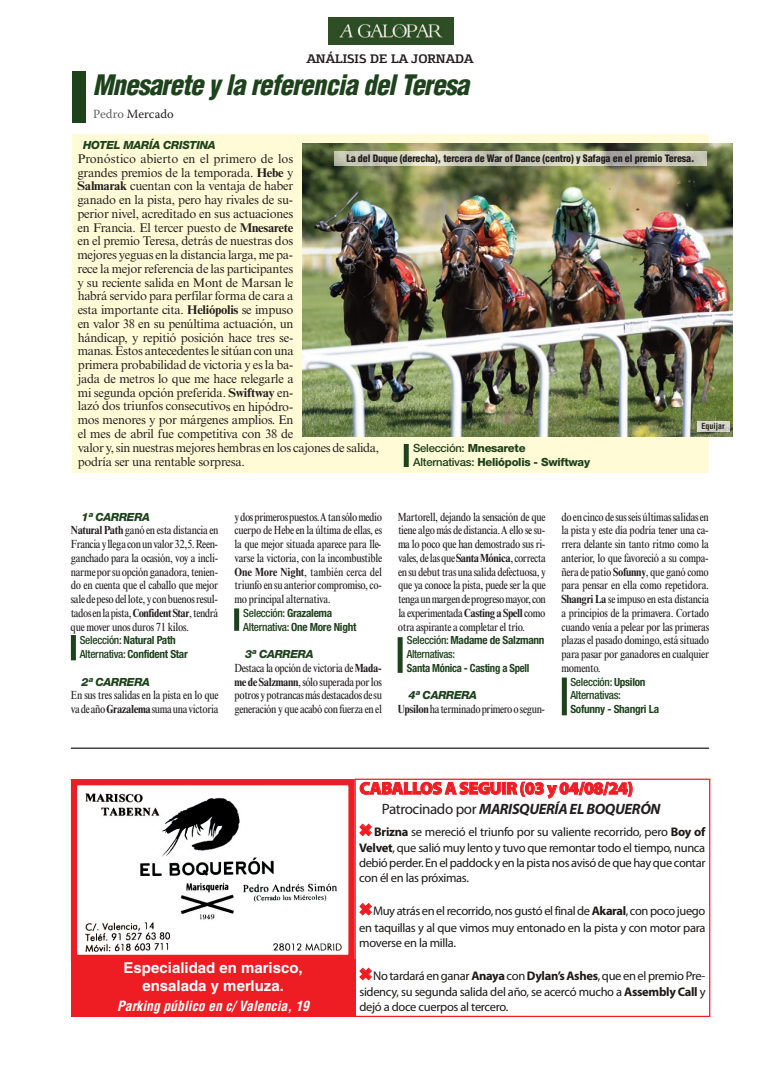
<style>
.page{position:relative;width:780px;height:1088px;background:#fff}
.page>*{position:absolute;margin:0;border:0;box-sizing:border-box;transform-origin:0 0}
.t1{font:italic 900 condensed 27.5px "Helvetica LT Std";letter-spacing:-.025em;color:#1e421c;scale:.96 1}
.t2{font:900 17.5px "Myriad Pro";letter-spacing:-.025em;color:#ee1d23}
.t3{font:700 15px/18px "Helvetica LT Std";color:#fff;text-align:center}
.t4{font:italic 700 15px "Myriad Pro";letter-spacing:-.025em;color:#231f20}
.t5{font:italic 700 condensed 13.75px "Helvetica LT Std";color:#fff}
.t6{font:12.62px/13.8px "Times New Roman MT Std";letter-spacing:-.02em;color:#231f20}
.t7{font:12.5px/16.5px "Myriad Pro";letter-spacing:-.025em;color:#1c1917}
.t8{font:700 12.5px "Bankinter Text";color:#231f20}
.t9{font:12.5px "Warnock Pro";color:#231f20}
.t10{font:condensed 11.88px/13.8px "Times New Roman MT Std";letter-spacing:-.03em;color:#231f20;text-align:justify}
.t11{font:500 condensed 11.25px/13.8px "Helvetica Neue LT Std";letter-spacing:-.025em;color:#1e421c}
.t12{font:700 condensed 11.25px/13.8px "Helvetica Neue LT Std";letter-spacing:-.025em;color:#1e421c}
.t13{font:italic 800 11.25px "Helvetica Neue LT Std";letter-spacing:-.025em;color:#1e421c}
.t14{font:800 11.25px/13.8px "Helvetica Neue LT Std";letter-spacing:-.025em;color:#1e421c}
.t15{font:700 condensed 11.25px "Helvetica Neue LT Std";letter-spacing:-.025em;color:#1e421c;scale:.95 1}
.t16{font:900 condensed 10px "Helvetica LT Std";letter-spacing:-.015em;color:#231f20}
.t17{font:700 condensed 8.12px "Helvetica LT Std";color:#231f20}
.s1{color:#636366}
.s2{font-weight:700}
.s3{font-weight:500}
.s4{font-weight:400;font-style:normal}
.s5{color:#ee1d23}
</style>
<div class="page">
<img style="left:329px;top:17px;width:125px;height:27px">
<div style="left:72px;top:134px;width:637px;height:338px;background:#fffbd6"></div>
<div style="left:404px;top:444px;width:5px;height:23px;background:#1e421c"></div>
<div style="left:71px;top:635px;width:5px;height:25px;background:#1e421c"></div>
<div style="left:397px;top:637px;width:5px;height:36px;background:#1e421c"></div>
<div style="left:234px;top:608px;width:5px;height:23px;background:#1e421c"></div>
<div style="left:562px;top:677px;width:5px;height:38px;background:#1e421c"></div>
<div style="left:354px;top:778px;width:356px;height:239px;border:1px solid #ee1d23"></div>
<svg style="left:359px;top:781px;width:142px;height:14px"></svg>
<div style="left:502px;top:782px;width:4px;height:12px;border:1px solid #ee1d23"></div>
<svg style="left:507px;top:781px;width:125px;height:18px"></svg>
<svg style="left:359px;top:823px;width:13px;height:13px"></svg>
<svg style="left:359px;top:903px;width:13px;height:12px"></svg>
<svg style="left:359px;top:967px;width:13px;height:13px"></svg>
<hr style="left:71px;top:747px;width:638px;height:2px;background:#231f20">
<img style="left:85px;top:793px;width:257px;height:159px">
<div style="left:71px;top:779px;width:283px;height:182px;border:6px solid #ee1d23"></div>
<div style="left:71px;top:959px;width:284px;height:58px;background:#ee1d23"></div>
<img style="left:302px;top:143px;width:431px;height:293px">
<img style="left:697px;top:422px;width:32px;height:10px">
<img style="left:334px;top:151px;width:372px;height:14px">
<div style="left:72px;top:71px;width:14px;height:52px;background:#1e421c"></div>
<p class="t8" style="left:307px;top:51px;width:168px">ANÁLISIS DE LA JORNADA</p>
<h1 class="t1" style="left:93px;top:74px;width:393px">Mnesarete y la referencia del Teresa</h1>
<p class="t9" style="left:93px;top:109px;width:82px"><span class="s1">Pedro</span> Mercado</p>
<p class="t13" style="left:83px;top:141px;width:134px">HOTEL MARÍA CRISTINA</p>
<p class="t6" style="left:77px;top:153px;width:303px">Pronóstico abierto en el primero de los<br>grandes premios de la temporada. <span class="s2">Hebe</span> y<br><span class="s2">Salmarak</span> cuentan con la ventaja de haber<br>ganado en la pista, pero hay rivales de su-<br>perior nivel, acreditado en sus actuaciones<br>en Francia. El tercer puesto de <span class="s2">Mnesarete<br></span>en el premio Teresa, detrás de nuestras dos<br>mejores yeguas en la distancia larga, me pa-<br>rece la mejor referencia de las participantes<br>y su reciente salida en Mont de Marsan le<br>habrá servido para perfilar forma de cara a<br>esta importante cita. <span class="s2">Heliópolis</span> se impuso<br>en valor 38 en su penúltima actuación, un<br>hándicap, y repitió posición hace tres se-<br>manas. Estos antecedentes le sitúan con una<br>primera probabilidad de victoria y es la ba-<br>jada de metros lo que me hace relegarle a<br>mi segunda opción preferida. <span class="s2">Swiftway</span> en-<br>lazó dos triunfos consecutivos en hipódro-<br>mos menores y por márgenes amplios. En<br>el mes de abril fue competitiva con 38 de<br>valor y, sin nuestras mejores hembras en los cajones de salida, podría ser una rentable sorpresa.</p>
<p class="t16" style="left:346px;top:155px;width:349px">La del Duque (derecha), tercera de War of Dance (centro) y Safaga en el premio Teresa.</p>
<p class="t14" style="left:413px;top:442px;width:178px"><span class="s3">Selección:</span> Mnesarete<br><span class="s3">Alternativas:</span> Heliópolis - Swiftway</p>
<p class="t17" style="left:701px;top:423px;width:25px">Equijar</p>
<p class="t13" style="left:81px;top:512px;width:70px">1ª CARRERA</p>
<p class="t10" style="left:71px;top:524px;width:149px"><span class="s2">Natural Path</span> ganó en esta distancia en Francia y llega con un valor 32,5. Reen&shy;ganchado para la ocasión, voy a incli&shy;narme por su opción ganadora, tenien&shy;do en cuenta que el caballo que mejor sale de peso del lote, y con buenos resul&shy;tados en la pista, <span class="s2">ConfidentStar</span>, tendrá que mover unos duros 71 kilos.</p>
<p class="t12" style="left:80px;top:634px;width:110px"><span class="s3">Selección:</span> Natural Path<br><span class="s3">Alternativa:</span> Confident Star</p>
<p class="t13" style="left:81px;top:677px;width:70px">2ª CARRERA</p>
<p class="t10" style="left:71px;top:689px;width:149px">En sus tres salidas en la pista en lo que va de año <span class="s2">Grazalema</span>suma una victoria</p>
<p class="t10" style="left:234px;top:511px;width:149px">y dos primeros puestos. A tan sólo medio cuerpo de Hebe en la última de ellas, es la que mejor situada aparece para lle&shy;varse la victoria, con la incombustible <span class="s2">One More Night</span>, también cerca del triunfo en su anterior compromiso, co&shy;mo principal alternativa.</p>
<p class="t11" style="left:243px;top:607px;width:115px">Selección: <span class="s2">Grazalema<br></span>Alternativa: <span class="s2">One More Night</span></p>
<p class="t13" style="left:245px;top:650px;width:70px">3ª CARRERA</p>
<p class="t10" style="left:234px;top:662px;width:149px">Destaca la opción de victoria de <span class="s2">Mada&shy;me de Salzmann</span>, sólo superada por los potros y potrancas más destacados de su generación y que acabó con fuerza en el</p>
<p class="t10" style="left:398px;top:511px;width:149px">Martorell, dejando la sensación de que tiene algo más de distancia. A ello se su&shy;ma lo poco que han demostrado sus ri&shy;vales, de las que <span class="s2">Santa Mónica</span>, correcta en su debut tras una salida defectuosa, y que ya conoce la pista, puede ser la que tenga un margen de progreso mayor, con la experimentada <span class="s2">Casting a Spell</span> como otra aspirante a completar el trío.</p>
<p class="t11" style="left:407px;top:634px;width:139px">Selección: <span class="s2">Madame de Salzmann<br></span>Alternativas:</p>
<p class="t15" style="left:407px;top:664px;width:131px">Santa Mónica - Casting a Spell</p>
<p class="t13" style="left:408px;top:691px;width:70px">4ª CARRERA</p>
<p class="t10" style="left:398px;top:703px;width:149px"><span class="s2">Upsilon</span> ha terminado primero o segun-</p>
<p class="t10" style="left:561px;top:511px;width:149px">do en cinco de sus seis últimas salidas en la pista y este día podría tener una ca&shy;rrera delante sin tanto ritmo como la anterior, lo que favoreció a su compa&shy;ñera de patio <span class="s2">Sofunny</span>, que ganó como para pensar en ella como repetidora.<br><span class="s2">Shangri La</span> se impuso en esta distancia a principios de la primavera. Cortado cuando venía a pelear por las primeras plazas el pasado domingo, está situado para pasar por ganadores en cualquier momento.</p>
<p class="t11" style="left:570px;top:676px;width:77px">Selección: <span class="s2">Upsilon<br></span>Alternativas:</p>
<p class="t12" style="left:570px;top:703px;width:90px">Sofunny - Shangri La</p>
<p class="t3" style="left:124px;top:960px;width:181px">Especialidad en marisco, ensalada y merluza.</p>
<p class="t5" style="left:117px;top:1000px;width:193px">Parking público en c/ Valencia, 19</p>
<h2 class="t2" style="left:359px;top:782px;width:275px">CABALLOS A SEGUIR (03 y 04/08/24)</h2>
<p class="t4" style="left:382px;top:803px;width:280px"><span class="s4">Patrocinado por</span> MARISQUERÍA EL BOQUERÓN</p>
<p class="t7" style="left:359px;top:824px;width:348px"><span class="s5">✖</span> <span class="s2">Brizna</span> se mereció el triunfo por su valiente recorrido, pero <span class="s2">Boy of<br>Velvet</span>, que salió muy lento y tuvo que remontar todo el tiempo, nunca</p>
<p class="t7" style="left:359px;top:856px;width:348px;line-height:15px">debió perder. En el paddock y en la pista nos avisó de que hay que contar con él en las próximas.</p>
<p class="t7" style="left:359px;top:904px;width:348px"><span class="s5">✖</span>Muy atrás en el recorrido, nos gustó el final de <span class="s2">Akaral</span>, con poco juego en taquillas y al que vimos muy entonado en la pista y con motor para</p>
<p class="t7" style="left:359px;top:935px;width:98px">moverse en la milla.</p>
<p class="t7" style="left:359px;top:968px;width:348px"><span class="s5">✖</span>No tardará en ganar <span class="s2">Anaya</span>con <span class="s2">Dylan’s Ashes</span>, que en el premio Pre&shy;sidency, su segunda salida del año, se acercó mucho a <span class="s2">Assembly Call</span> y</p>
<p class="t7" style="left:359px;top:1000px;width:150px">dejó a doce cuerpos al tercero.</p>
</div>
